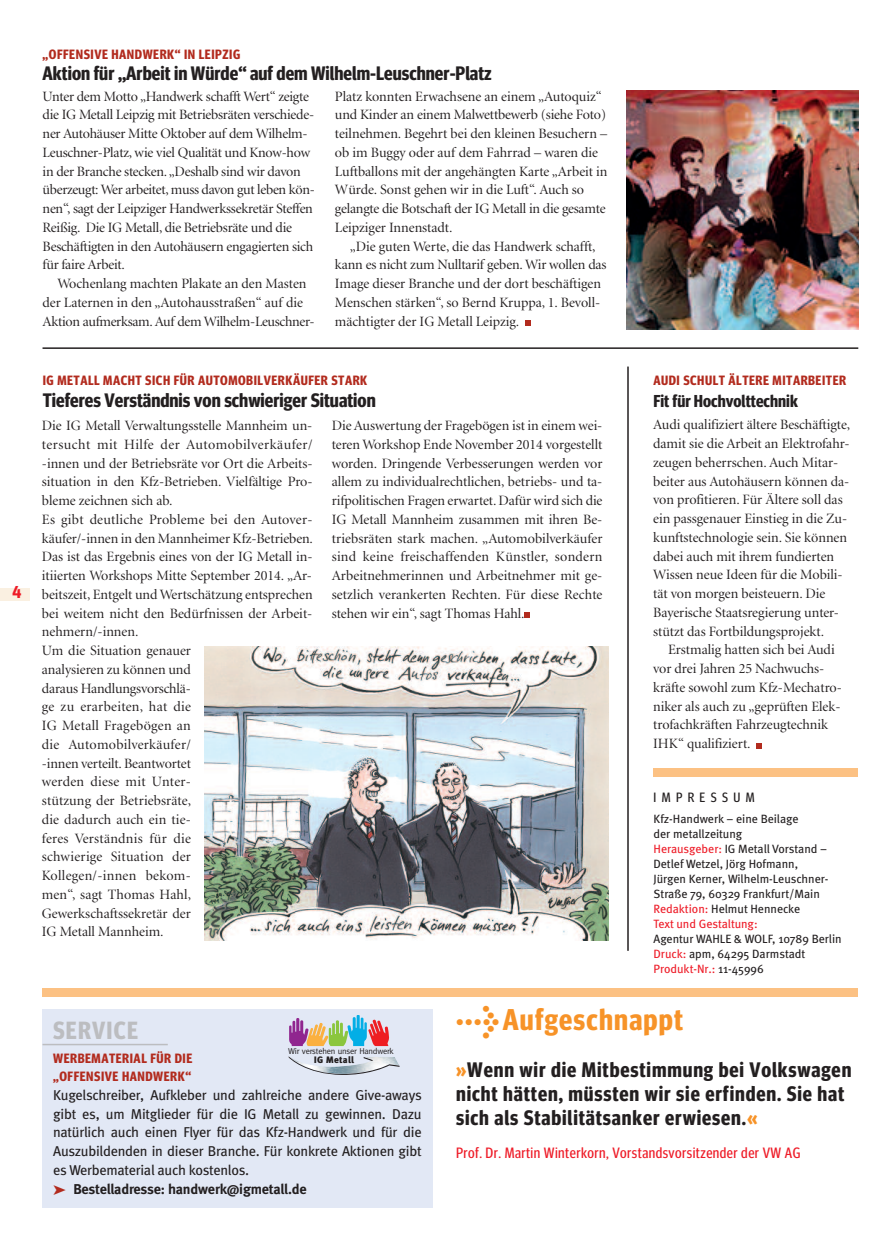
<style>
.page{position:relative;width:893px;height:1242px;background:#fff}
.page>*{position:absolute;margin:0;border:0;box-sizing:border-box;transform-origin:0 0}
.t1{font:700 30px "Meta Headline Cond OT";letter-spacing:.04em;color:#f79328}
.t2{font:700 24.9px "Meta Headline Cond OT";letter-spacing:.05em;color:#bcbdc0}
.t3{font:700 21px/24px "Meta Headline Cond OT";letter-spacing:.04em;color:#231f20}
.t4{font:700 19.5px "Meta Headline Cond OT";color:#231f20}
.t5{font:700 17.25px "Meta Headline Cond OT";color:#231f20}
.t6{font:700 17.25px "Meta Headline Cond OT";color:#ee1c28}
.t7{font:15px "Meta Headline Cond OT";letter-spacing:.03em;color:#ee1c28}
.t8{font:14.25px/18.8px "Minion Display";color:#231f20}
.t9{font:14.25px/18.8px "Meta";letter-spacing:-.015em;color:#231f20}
.t10{font:700 13.5px/17.9px "Meta Headline Cond OT";letter-spacing:.04em;color:#b22b1e}
.t11{font:13.5px "Meta Headline Cond OT";letter-spacing:.4em;color:#231f20}
.t12{font:12px/15px "Meta";color:#231f20}
.t13{font:900 9.45px "Meta Plus";letter-spacing:.025em;color:#231f20}
.t14{font:8.55px "Meta";letter-spacing:-.025em;color:#231f20}
.s1{color:#ee1c28}
.s2{color:#b22b1e}
.s3{font-weight:700}
.s4{font-family:"Meta Bold Expert";font-weight:400;font-size:36px}
.s5{color:#f79328}
</style>
<div class="page">
<div style="left:0;top:588px;width:30px;height:12px;background:#faf0e1"></div>
<div style="left:43px;top:1009px;width:390px;height:199px;background:#e2e8f5"></div>
<hr style="left:43px;top:1043px;width:125px;height:2px;background:#bcbdc0">
<hr style="left:627px;top:366px;width:2px;height:585px;background:#231f20">
<div style="left:43px;top:988px;width:815px;height:8px;background:#fcc183"></div>
<svg style="left:289px;top:1016px;width:100px;height:30px"></svg>
<svg style="left:289px;top:1056px;width:111px;height:19px"></svg>
<svg style="left:525px;top:320px;width:5px;height:6px"></svg>
<svg style="left:525px;top:612px;width:5px;height:5px"></svg>
<hr style="left:43px;top:347px;width:815px;height:2px;background:#231f20">
<img style="left:204px;top:646px;width:404px;height:294px">
<img style="left:627px;top:90px;width:231px;height:240px">
<div style="left:653px;top:767px;width:205px;height:9px;background:#fcc183"></div>
<svg style="left:756px;top:743px;width:6px;height:5px"></svg>
<p class="t6" style="left:12px;top:586px;width:10px">4</p>
<p class="t10" style="left:43px;top:46px;width:199px">„OFFENSIVE HANDWERK“ IN LEIPZIG</p>
<h3 class="t4" style="left:43px;top:67px;width:451px">Aktion für „Arbeit in Würde“ auf dem Wilhelm-Leuschner-Platz</h3>
<p class="t8" style="left:43px;top:88px;width:274px">Unter dem Motto „Handwerk schafft Wert“ zeigte die IG Metall Leipzig mit Betriebsräten verschiede&shy;ner Autohäuser Mitte Oktober auf dem Wilhelm-Leuschner-Platz, wie viel Qualität und Know-how in der Branche stecken. „Deshalb sind wir davon überzeugt: Wer arbeitet, muss davon gut leben kön&shy;nen“, sagt der Leipziger Handwerkssekretär Steffen Reißig. Die IG Metall, die Betriebsräte und die Beschäftigten in den Autohäusern engagierten sich für faire Arbeit.</p>
<p class="t8" style="left:43px;top:275px;width:273px;text-indent:15px">Wochenlang machten Plakate an den Masten der Laternen in den „Autohausstraßen“ auf die<br>Aktion aufmerksam.Auf dem Wilhelm-Leuschner-</p>
<p class="t8" style="left:335px;top:88px;width:274px">Platz konnten Erwachsene an einem „Autoquiz“ und Kinder an einem Malwettbewerb (siehe Foto) teilnehmen. Begehrt bei den kleinen Besuchern – ob im Buggy oder auf dem Fahrrad – waren die Luftballons mit der angehängten Karte „Arbeit in Würde. Sonst gehen wir in die Luft“. Auch so gelangte die Botschaft der IG Metall in die gesamte Leipziger Innenstadt.</p>
<p class="t8" style="left:335px;top:238px;width:273px;text-indent:15px">„Die guten Werte, die das Handwerk schafft, kann es nicht zum Nulltarif geben. Wir wollen das Image dieser Branche und der dort beschäftigen Menschen stärken“, so Bernd Kruppa, 1. Bevoll&shy;mächtigter der IG Metall Leipzig.</p>
<p class="t10" style="left:43px;top:373px;width:326px">IG METALL MACHT SICH FÜR AUTOMOBILVERKÄUFER STARK</p>
<h3 class="t4" style="left:43px;top:393px;width:334px">Tieferes Verständnis von schwieriger Situation</h3>
<p class="t8" style="left:42px;top:417px;width:273px">Die IG Metall Verwaltungsstelle Mannheim un&shy;tersucht mit Hilfe der Automobilverkäufer/ -innen und der Betriebsräte vor Ort die Arbeits&shy;situation in den Kfz-Betrieben. Vielfältige Pro&shy;bleme zeichnen sich ab.<br>Es gibt deutliche Probleme bei den Autover&shy;käufer/-innen in den Mannheimer Kfz-Betrieben.<br>Das ist das Ergebnis eines von der IG Metall in&shy;itiierten Workshops Mitte September 2014. „Ar&shy;beitszeit, Entgelt und Wertschätzung entsprechen bei weitem nicht den Bedürfnissen der Arbeit&shy;nehmern/-innen.<br>Um die Situation genauer<br>analysieren zu können und<br>daraus Handlungsvorschlä-<br>ge zu erarbeiten, hat die<br>IG Metall Fragebögen an<br>die Automobilverkäufer/<br>-innen verteilt. Beantwortet<br>werden diese mit Unter-<br>stützung der Betriebsräte,<br>die dadurch auch ein tie-<br>feres Verständnis für die<br>schwierige Situation der<br>Kollegen/-innen bekom-<br>men“, sagt Thomas Hahl, Gewerkschaftssekretär der<br>IG Metall Mannheim.</p>
<p class="t8" style="left:332px;top:417px;width:272px;text-align:justify">Die Auswertung der Fragebögen ist in einem wei&shy;teren Workshop Ende November 2014 vorgestellt worden. Dringende Verbesserungen werden vor allem zu individualrechtlichen, betriebs- und ta&shy;rifpolitischen Fragen erwartet. Dafür wird sich die IG Metall Mannheim zusammen mit ihren Be&shy;triebsräten stark machen. „Automobilverkäufer sind keine freischaffenden Künstler, sondern Arbeitnehmerinnen und Arbeitnehmer mit ge&shy;setzlich verankerten Rechten. Für diese Rechte stehen wir ein“, sagt Thomas Hahl.</p>
<p class="t10" style="left:653px;top:373px;width:194px">AUDI SCHULT ÄLTERE MITARBEITER</p>
<p class="t5" style="left:653px;top:395px;width:146px">Fit für Hochvolttechnik</p>
<p class="t8" style="left:653px;top:416px;width:199px">Audi qualifiziert ältere Beschäftigte, damit sie die Arbeit an Elektrofahr&shy;zeugen beherrschen. Auch Mitar&shy;beiter aus Autohäusern können da&shy;von profitieren. Für Ältere soll das ein passgenauer Einstieg in die Zu&shy;kunftstechnologie sein. Sie können dabei auch mit ihrem fundierten Wissen neue Ideen für die Mobili&shy;tät von morgen beisteuern. Die Bayerische Staatsregierung unter&shy;stützt das Fortbildungsprojekt.</p>
<p class="t8" style="left:653px;top:641px;width:190px;text-indent:15px">Erstmalig hatten sich bei Audi vor drei Jahren 25 Nachwuchs&shy;kräfte sowohl zum Kfz-Mechatro&shy;niker als auch zu „geprüften Elek&shy;trofachkräften Fahrzeugtechnik<br>IHK“ qualifiziert.</p>
<p class="t11" style="left:653px;top:792px;width:103px">IMPRESSUM</p>
<p class="t12" style="left:653px;top:813px;width:176px">Kfz-Handwerk – eine Beilage<br>der metallzeitung<br><span class="s1">Herausgeber:</span> IG Metall Vorstand –<br>Detlef Wetzel, Jörg Hofmann,<br>Jürgen Kerner, Wilhelm-Leuschner-<br>Straße 79, 60329 Frankfurt/Main<br><span class="s1">Redaktion:</span> Helmut Hennecke<br><span class="s1">Text und Gestaltung:</span></p>
<p class="t12" style="left:653px;top:933px;width:190px">Agentur WAHLE &amp; WOLF, 10789 Berlin<br><span class="s1">Druck:</span> apm, 64295 Darmstadt<br><span class="s1">Produkt-Nr.:</span> 11-45996</p>
<h2 class="t2" style="left:53px;top:1022px;width:86px">SERVICE</h2>
<p class="t14" style="left:288px;top:1046px;width:107px">Wir verstehen unser Handwerk</p>
<p class="t13" style="left:314px;top:1054px;width:42px">IG Metall</p>
<p class="t10" style="left:53px;top:1051px;width:141px">WERBEMATERIAL FÜR DIE „OFFENSIVE HANDWERK“</p>
<p class="t9" style="left:53px;top:1087px;width:370px">Kugelschreiber, Aufkleber und zahlreiche andere Give-aways gibt es, um Mitglieder für die IG Metall zu gewinnen. Dazu natürlich auch einen Flyer für das Kfz-Handwerk und für die Auszubildenden in dieser Branche. Für konkrete Aktionen gibt es Werbematerial auch kostenlos.<br><span class="s2">➤</span> <span class="s3">Bestelladresse: handwerk@igmetall.de</span></p>
<h1 class="t1" style="left:456px;top:1009px;width:228px"><span class="s4">l</span>Aufgeschnappt</h1>
<h3 class="t3" style="left:456px;top:1059px;width:397px"><span class="s5">»</span>Wenn wir die Mitbestimmung bei Volkswagen nicht hätten, müssten wir sie erfinden. Sie hat sich als Stabilitätsanker erwiesen.<span class="s5">«</span></h3>
<p class="t7" style="left:456px;top:1147px;width:346px">Prof. Dr. Martin Winterkorn, Vorstandsvorsitzender der VW AG</p>
</div>
